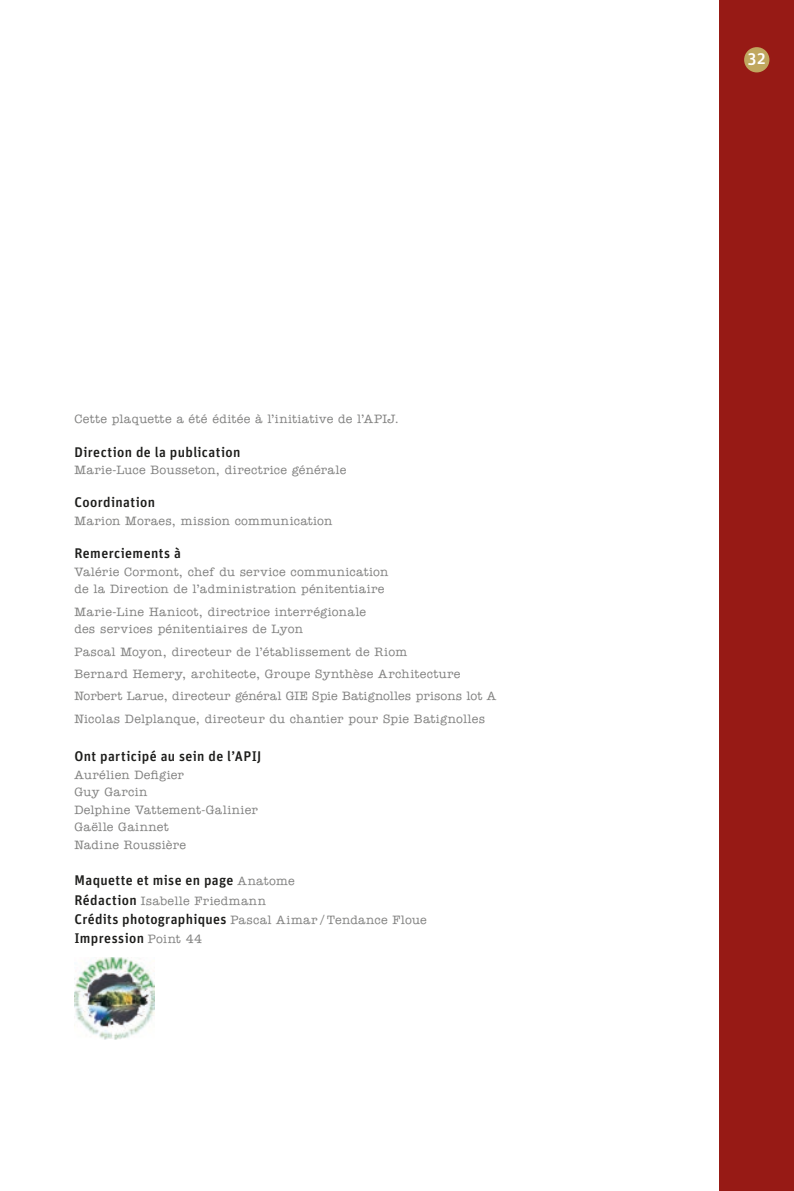
<style>
.page{position:relative;width:794px;height:1191px;background:#fff}
.page>*{position:absolute;margin:0;border:0;box-sizing:border-box;transform-origin:0 0}
.t1{font:500 16.8px "Unit";color:#fff}
.t2{font:500 14px "Unit";letter-spacing:.03em;color:#1d1d1b}
.t3{font:500 12.25px/17.5px "American Typewriter";letter-spacing:.025em;color:#828281}
.s1{font-family:"American Typewriter";font-size:12.25px;color:#828281}
.s2{font-family:"Unit";font-size:14px;color:#1d1d1b}
</style>
<div class="page">
<div style="left:719px;top:0;width:75px;height:1191px;background:#971a15"></div>
<div style="left:744px;top:47px;width:25px;height:25px;background:#c0a75f;border-radius:50%"></div>
<img style="left:74px;top:957px;width:80px;height:82px">
<p class="t3" style="left:74px;top:410px;width:326px">Cette plaquette a été éditée à l’initiative de l’APIJ.</p>
<p class="t2" style="left:74px;top:443px;width:167px">Direction de la publication</p>
<p class="t3" style="left:74px;top:461px;width:273px">Marie-Luce Bousseton, directrice générale</p>
<p class="t2" style="left:74px;top:494px;width:82px">Coordination</p>
<p class="t3" style="left:74px;top:512px;width:259px">Marion Moraes, mission communication</p>
<p class="t2" style="left:74px;top:544px;width:108px">Remerciements à</p>
<p class="t3" style="left:74px;top:563px;width:315px">Valérie Cormont, chef du service communication de la Direction de l’administration pénitentiaire</p>
<p class="t3" style="left:74px;top:603px;width:293px">Marie-Line Hanicot, directrice interrégionale des services pénitentiaires de Lyon</p>
<p class="t3" style="left:74px;top:640px;width:423px;line-height:22.4px">Pascal Moyon, directeur de l’établissement de Riom<br>Bernard Hemery, architecte, Groupe Synthèse Architecture Norbert Larue, directeur général GIE Spie Batignolles prisons lot A Nicolas Delplanque, directeur du chantier pour Spie Batignolles</p>
<p class="t2" style="left:74px;top:747px;width:188px">Ont participé au sein de l’APIJ</p>
<p class="t3" style="left:74px;top:766px;width:185px">Aurélien Defigier<br>Guy Garcin<br>Delphine Vattement-Galinier<br>Gaëlle Gainnet<br>Nadine Roussière</p>
<p class="t2" style="left:74px;top:872px;width:222px">Maquette et mise en page <span class="s1">Anatome</span></p>
<p class="t3" style="left:74px;top:891px;width:354px;line-height:19.2px"><span class="s2">Rédaction</span> Isabelle Friedmann<br><span class="s2">Crédits photographiques</span> Pascal Aimar /Tendance Floue</p>
<p class="t2" style="left:74px;top:929px;width:129px">Impression <span class="s1">Point 44</span></p>
<h1 class="t1" style="left:748px;top:48px;width:19px">32</h1>
</div>
